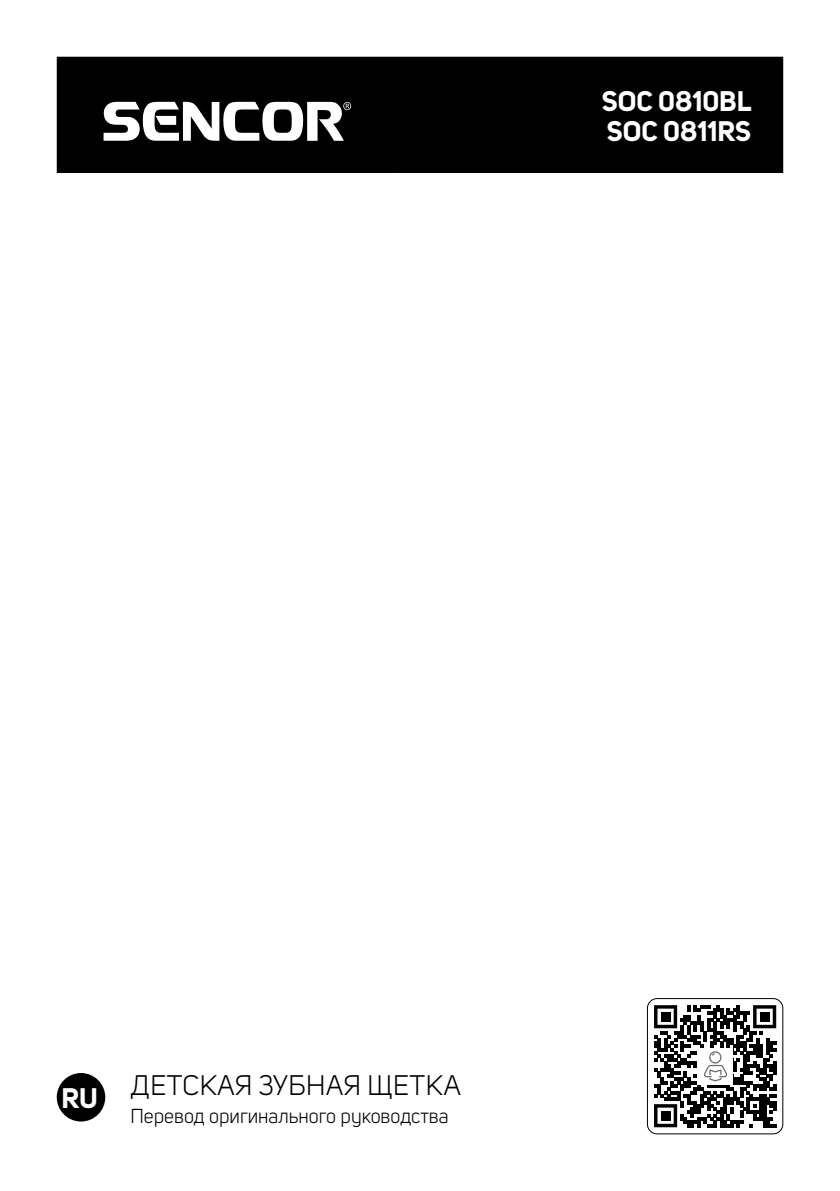
<style>
.page{position:relative;width:840px;height:1191px;background:#fff}
.page>*{position:absolute;margin:0;border:0;box-sizing:border-box;transform-origin:0 0}
.t1{font:700 28px/30px "Uni Sans";color:#fff}
.t2{font:28px "Uni Sans";letter-spacing:.02em;color:#000}
.t3{font:20px "Uni Sans";color:#000}
</style>
<div class="page">
<div style="left:57px;top:1073px;width:48px;height:48px;background:#000;border-radius:50%"></div>
<div style="left:59px;top:59px;width:721px;height:112px;background:#000"></div>
<hr style="left:57px;top:57px;width:339px;height:2px;background:#000">
<hr style="left:57px;top:59px;width:2px;height:112px;background:#000">
<hr style="left:396px;top:57px;width:386px;height:2px;background:#000">
<hr style="left:395px;top:59px;width:2px;height:112px;background:#000">
<hr style="left:780px;top:59px;width:2px;height:112px;background:#000">
<hr style="left:57px;top:171px;width:339px;height:2px;background:#000">
<hr style="left:396px;top:171px;width:386px;height:2px;background:#000">
<svg style="left:103px;top:101px;width:248px;height:40px"></svg>
<svg style="left:647px;top:998px;width:135px;height:135px"></svg>
<h1 class="t1" style="left:601px;top:86px;width:151px">SOC 0810BL<br>SOC 0811RS</h1>
<h1 class="t1" style="left:61px;top:1083px;width:38px">RU</h1>
<h1 class="t2" style="left:131px;top:1069px;width:331px">ДЕТСКАЯ ЗУБНАЯ ЩЕТКА</h1>
<p class="t3" style="left:130px;top:1104px;width:319px">Перевод оригинального руководства</p>
</div>
